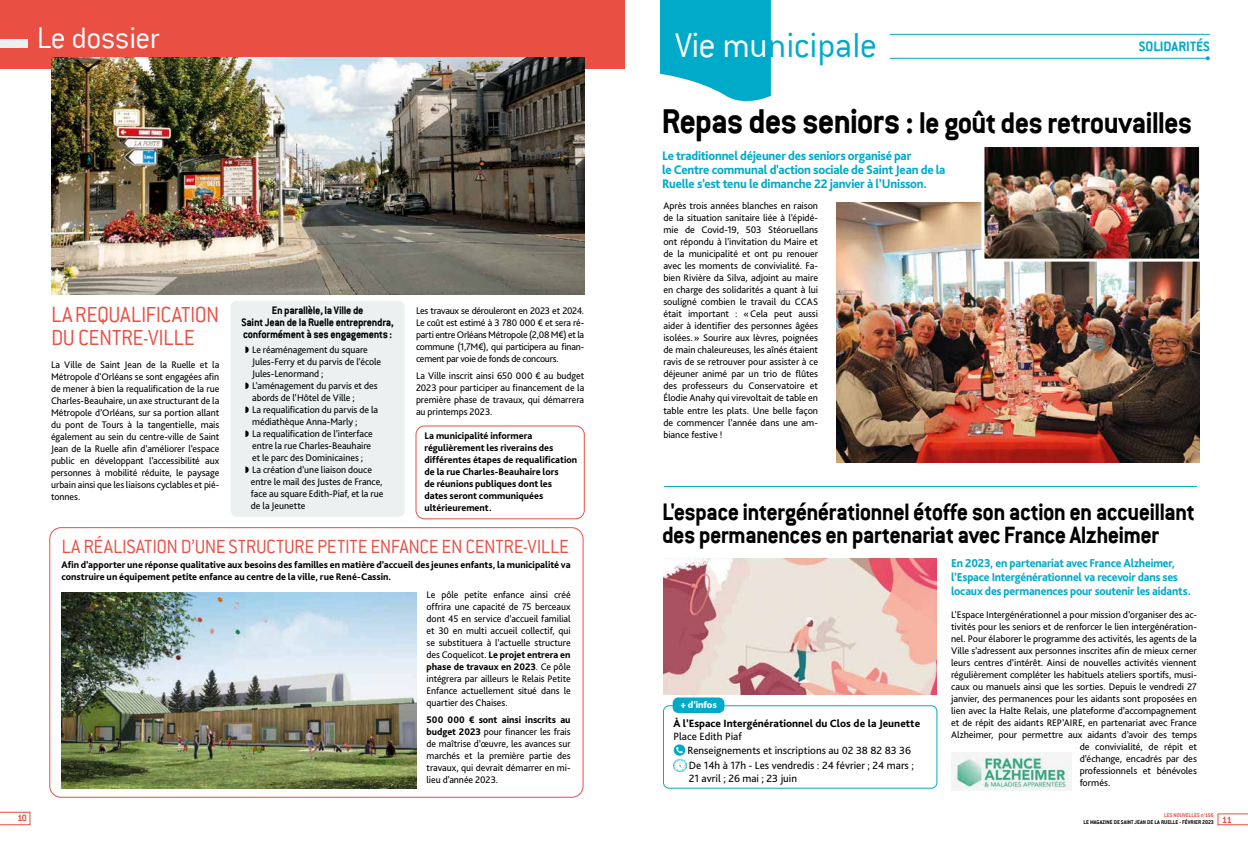
<style>
.page{position:relative;width:1248px;height:851px;background:#fff}
.page>*{position:absolute;margin:0;border:0;box-sizing:border-box;transform-origin:0 0}
.t1{font:300 38px "Conduit ITC";letter-spacing:-.01em;color:#00aac9}
.t2{font:700 33px "Conduit ITC";letter-spacing:-.025em;color:#000;scale:.96 1}
.t3{font:300 32.6px "Conduit ITC";letter-spacing:-.015em;color:#fff}
.t4{font:700 26px/23px "Conduit ITC";letter-spacing:-.03em;color:#000;scale:.96 1}
.t5{font:300 24px/23px "Conduit ITC";letter-spacing:-.02em;color:#ea4f44}
.t6{font:300 21px "Conduit ITC";letter-spacing:-.015em;color:#ea4f44}
.t7{font:700 15px "Conduit ITC";color:#00aac9}
.t8{font:800 13px/14px "Bliss Pro";letter-spacing:-.02em;color:#00aac9;scale:.96 1}
.t9{font:800 12px/14px "Bliss Pro";letter-spacing:-.02em;color:#00aac9;scale:.96 1}
.t10{font:700 12px/12px "Conduit ITC";letter-spacing:-.025em;color:#000;text-align:center;scale:.96 1}
.t11{font:11px/14.4px "Bliss Pro";color:#000}
.t12{font:800 11px "Bliss Pro";color:#000}
.t13{font:10px/12px "Bliss Pro";letter-spacing:-.005em;color:#000;text-align:justify}
.t14{font:800 10px/12px "Bliss Pro";color:#000}
.t15{font:800 10px "Bliss Pro";letter-spacing:-.01em;color:#fff}
.t16{font:700 10px "Conduit ITC";color:#ea4f44}
.t17{font:700 6px/7.2px "Conduit ITC";color:#000}
.s1{color:#fff}
.s2{font-size:38px}
.s3{font-weight:800}
.s4{color:#ea4f44}
</style>
<div class="page">
<div style="left:49px;top:527px;width:534px;height:270px;border:1px solid #ea4f44;border-radius:11px"></div>
<div style="left:0;top:0;width:624px;height:68px;background:#ea4f44"></div>
<div style="left:0;top:40px;width:27px;height:8px;background:#ebf0f0"></div>
<img style="left:663px;top:558px;width:272px;height:136px">
<hr style="left:889px;top:34px;width:320px;height:1px;background:#00aac9">
<hr style="left:889px;top:58px;width:318px;height:1px;background:#00aac9">
<svg style="left:1205px;top:56px;width:4px;height:4px"></svg>
<svg style="left:660px;top:0;width:110px;height:102px;background:#20b4cf"></svg>
<hr style="left:664px;top:486px;width:532px;height:1px;background:#00aac9">
<div style="left:663px;top:705px;width:274px;height:83px;border:1px solid #00aac9;border-radius:6px"></div>
<div style="left:672px;top:697px;width:52px;height:15px;background:#00aac9;border-radius:6px"></div>
<svg style="left:673px;top:744px;width:13px;height:27px"></svg>
<img style="left:951px;top:752px;width:117px;height:38px">
<svg style="left:0;top:811px;width:30px;height:13px"></svg>
<svg style="left:1217px;top:813px;width:30px;height:11px"></svg>
<img style="left:836px;top:203px;width:362px;height:259px">
<img style="left:979px;top:147px;width:221px;height:116px">
<img style="left:61px;top:592px;width:355px;height:196px">
<img style="left:51px;top:58px;width:533px;height:237px">
<div style="left:231px;top:301px;width:173px;height:215px;background:#ebf0f0;border-radius:6px"></div>
<div style="left:415px;top:425px;width:169px;height:94px;border:1px solid #ea4f44;border-radius:9px"></div>
<h3 class="t3" style="left:37px;top:21px;width:124px">Le dossier</h3>
<h3 class="t7" style="left:1138px;top:38px;width:72px">SOLIDARITÉS</h3>
<h1 class="t1" style="left:675px;top:24px;width:204px"><span class="s1">Vie mu</span>nicipale</h1>
<h2 class="t2" style="left:661px;top:103px;width:554px"><span class="s2">Repas des seniors :</span> le goût des retrouvailles</h2>
<h3 class="t5" style="left:51px;top:302px;width:170px">LA REQUALIFICATION<br>DU CENTRE-VILLE</h3>
<p class="t13" style="left:51px;top:358px;width:170px">La Ville de Saint Jean de la Ruelle et la Métropole d'Orléans se sont engagées afin de mener à bien la requalification de la rue Charles-Beauhaire, un axe structurant de la Métropole d’Orléans, sur sa portion allant du pont de Tours à la tangentielle, mais également au sein du centre-ville de Saint Jean de la Ruelle afin d’améliorer l’espace public en développant l’accessibilité aux personnes à mobilité réduite, le paysage urbain ainsi que les liaisons cyclables et pié&shy;tonnes.</p>
<p class="t10" style="left:241px;top:304px;width:160px">En parallèle, la Ville de<br>Saint Jean de la Ruelle entreprendra, conformément à ses engagements :</p>
<p class="t13" style="left:251px;top:343px;width:134px;text-align:left">Le réaménagement du square<br>Jules-Ferry et du parvis de l’école<br>Jules-Lenormand ;<br>L’aménagement du parvis et des abords de l’Hôtel de Ville ;<br>La requalification du parvis de la médiathèque Anna-Marly ;<br>La requalification de l’interface entre la rue Charles-Beauhaire<br>et le parc des Dominicaines ;<br>La création d’une liaison douce entre le mail des Justes de France, face au square Edith-Piaf, et la rue de la Jeunette</p>
<p class="t13" style="left:416px;top:304px;width:170px">Les travaux se dérouleront en 2023 et 2024.<br>Le coût est estimé à 3 780 000 € et sera ré&shy;parti entre Orléans Métropole (2,08 M€) et la commune (1,7M€), qui participera au finan&shy;cement par voie de fonds de concours.</p>
<p class="t13" style="left:416px;top:370px;width:170px">La Ville inscrit ainsi 650 000 € au budget 2023 pour participer au financement de la première phase de travaux, qui démarrera au printemps 2023.</p>
<p class="t14" style="left:424px;top:429px;width:154px">La municipalité informera régulièrement les riverains des différentes étapes de requalification de la rue Charles-Beauhaire lors<br>de réunions publiques dont les dates seront communiquées ultérieurement.</p>
<h3 class="t6" style="left:61px;top:535px;width:509px">LA RÉALISATION D’UNE STRUCTURE PETITE ENFANCE EN CENTRE-VILLE</h3>
<p class="t14" style="left:61px;top:558px;width:510px">Afin d’apporter une réponse qualitative aux besoins des familles en matière d’accueil des jeunes enfants, la municipalité va construire un équipement petite enfance au centre de la ville, rue René-Cassin.</p>
<p class="t13" style="left:426px;top:588px;width:146px">Le pôle petite enfance ainsi créé offrira une capacité de 75 berceaux dont 45 en service d’accueil familial et 30 en multi accueil collectif, qui se substituera à l’actuelle structure des Coquelicot. <span class="s3">Le projet entrera en phase de travaux en 2023</span>. Ce pôle intégrera par ailleurs le Relais Petite Enfance actuellement situé dans le quartier des Chaises.</p>
<p class="t13" style="left:426px;top:713px;width:146px"><span class="s3">500 000 € sont ainsi inscrits au budget 2023</span> pour financer les frais de maîtrise d’œuvre, les avances sur marchés et la première partie des travaux, qui devrait démarrer en mi&shy;lieu d'année 2023.</p>
<h3 class="t8" style="left:662px;top:148px;width:297px">Le traditionnel déjeuner des seniors organisé par<br>le Centre communal d'action sociale de Saint Jean de la<br>Ruelle s’est tenu le dimanche 22 janvier à l’Unisson.</h3>
<p class="t13" style="left:663px;top:200px;width:156px">Après trois années blanches en raison de la situation sanitaire liée à l’épidé&shy;mie de Covid-19, 503 Stéoruellans ont répondu à l’invitation du Maire et de la municipalité et ont pu renouer avec les moments de convivialité. Fa&shy;bien Rivière da Silva, adjoint au maire en charge des solidarités a quant à lui souligné combien le travail du CCAS était important : «Cela peut aussi aider à identifier des personnes âgées isolées.» Sourire aux lèvres, poignées de main chaleureuses, les aînés étaient ravis de se retrouver pour assister à ce déjeuner animé par un trio de flûtes des professeurs du Conservatoire et Élodie Anahy qui virevoltait de table en table entre les plats. Une belle façon de commencer l’année dans une am&shy;biance festive !</p>
<h3 class="t4" style="left:662px;top:499px;width:556px">L'espace intergénérationnel étoffe son action en accueillant des permanences en partenariat avec France Alzheimer</h3>
<p class="t9" style="left:951px;top:555px;width:251px">En 2023, en partenariat avec France Alzheimer, l’Espace Intergénérationnel va recevoir dans ses locaux des permanences pour soutenir les aidants.</p>
<p class="t13" style="left:951px;top:608px;width:247px">L'Espace Intergénérationnel a pour mission d’organiser des ac-</p>
<p class="t13" style="left:951px;top:620px;width:247px">tivités pour les seniors et de renforcer le lien intergénération-</p>
<p class="t13" style="left:951px;top:632px;width:247px">nel. Pour élaborer le programme des activités, les agents de la</p>
<p class="t13" style="left:951px;top:644px;width:247px">Ville s’adressent aux personnes inscrites afin de mieux cerner</p>
<p class="t13" style="left:951px;top:656px;width:247px">leurs centres d’intérêt. Ainsi de nouvelles activités viennent</p>
<p class="t13" style="left:951px;top:668px;width:247px">régulièrement compléter les habituels ateliers sportifs, musi-</p>
<p class="t13" style="left:951px;top:680px;width:247px">caux ou manuels ainsi que les sorties. Depuis le vendredi 27</p>
<p class="t13" style="left:951px;top:692px;width:247px">janvier, des permanences pour les aidants sont proposées en</p>
<p class="t13" style="left:951px;top:704px;width:247px">lien avec la Halte Relais, une plateforme d’accompagnement</p>
<p class="t13" style="left:951px;top:716px;width:247px">et de répit des aidants REP’AIRE, en partenariat avec France</p>
<p class="t13" style="left:951px;top:728px;width:247px">Alzheimer, pour permettre aux aidants d’avoir des temps</p>
<p class="t13" style="left:1079px;top:740px;width:119px">de convivialité, de répit et</p>
<p class="t13" style="left:1079px;top:752px;width:119px">d’échange, encadrés par des</p>
<p class="t13" style="left:1079px;top:764px;width:119px">professionnels et bénévoles</p>
<p class="t13" style="left:1079px;top:776px;width:32px">formés.</p>
<p class="t15" style="left:680px;top:698px;width:38px">+ d’infos</p>
<p class="t12" style="left:673px;top:716px;width:248px">À l’Espace Intergénérationnel du Clos de la Jeunette</p>
<p class="t11" style="left:687px;top:728px;width:228px;text-indent:-14px">Place Edith Piaf<br>Renseignements et inscriptions au 02 38 82 83 36<br>De 14h à 17h - Les vendredis : 24 février ; 24 mars ;</p>
<p class="t11" style="left:688px;top:770px;width:110px">21 avril ; 26 mai ; 23 juin</p>
<p class="t16" style="left:17px;top:812px;width:11px">10</p>
<p class="t17" style="left:1083px;top:811px;width:150px;text-indent:81px"><span class="s4">LES NOUVELLES n°156<br></span>LE MAGAZINE DE SAINT JEAN DE LA RUELLE - FÉVRIER 2023 <sup>11</sup></p>
</div>
